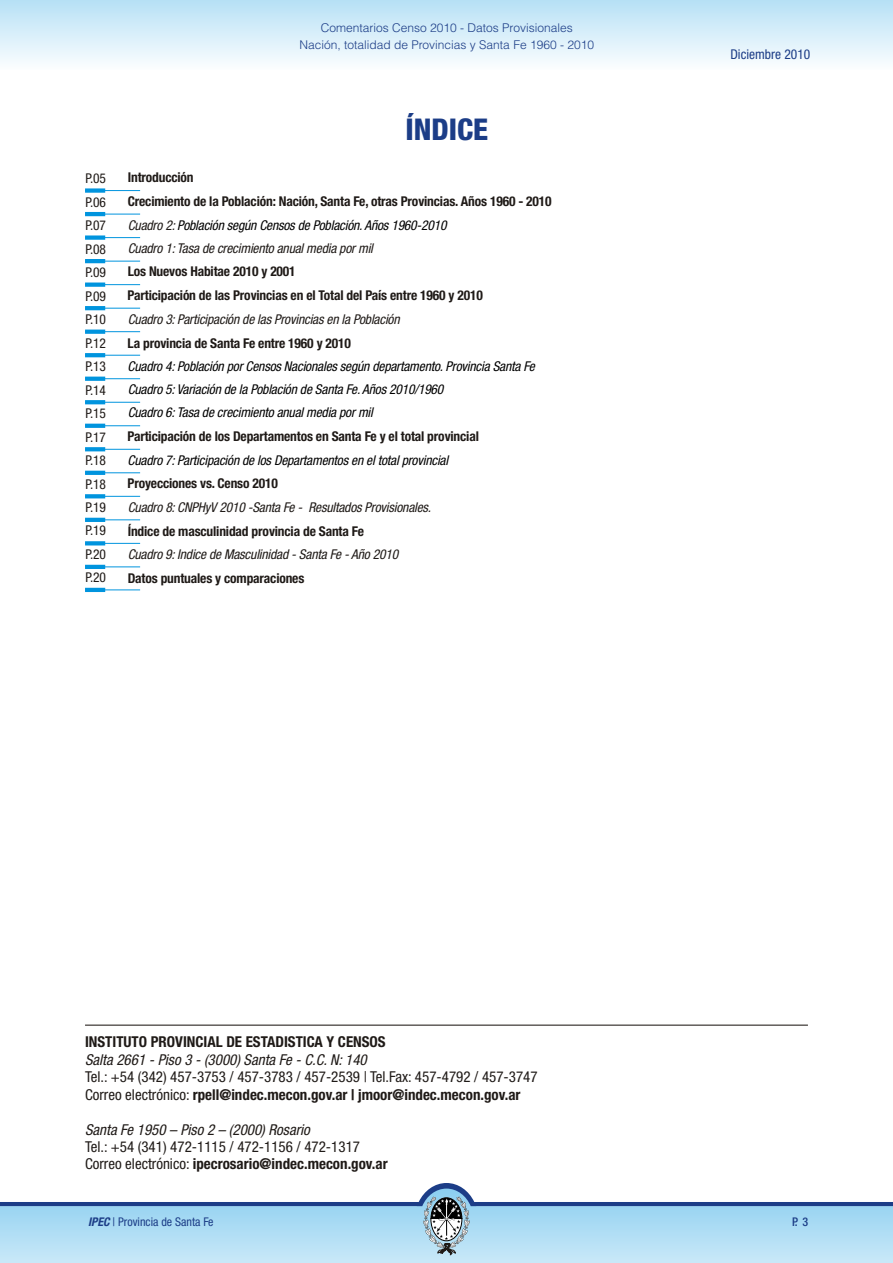
<style>
.page{position:relative;width:893px;height:1263px;background:#fff}
.page>*{position:absolute;margin:0;border:0;box-sizing:border-box;transform-origin:0 0}
.t1{font:800 condensed 30px "Helvetica Neue";color:#1c3d87}
.t2{font:condensed 15px/17.5px "Helvetica Neue";color:#1f1a17}
.t3{font:italic condensed 15px "Helvetica Neue";color:#1f1a17}
.t4{font:700 condensed 15px "Helvetica Neue";color:#1f1a17}
.t5{font:700 condensed 13.5px/23.5px "Helvetica Neue";letter-spacing:-.01em;color:#1f1a17}
.t6{font:italic condensed 13.5px/23.1px "Helvetica Neue";letter-spacing:-.01em;color:#000}
.t7{font:italic condensed 13.5px "Helvetica Neue";letter-spacing:-.01em;color:#1f1a17}
.t8{font:condensed 13.5px/23.4px "Helvetica Neue";letter-spacing:-.01em;color:#1f1a17;text-align:justify}
.t9{font:condensed 13.5px "Helvetica Neue";color:#1c3d87}
.t10{font:300 12px/16.5px "Helvetica";color:#1c3d87;text-align:center}
.t11{font:condensed 12px "Helvetica Neue";color:#1c3d87}
.t12{font:500 condensed 12px "Helvetica Neue";color:#1c3d87}
.s1{font-weight:400;font-style:italic}
.s2{font-weight:400;font-style:italic;color:#000}
.s3{font-weight:700}
.s4{font-weight:700;font-style:italic}
</style>
<div class="page">
<hr style="left:85px;top:190px;width:55px;height:1px;background:#0094de">
<div style="left:85px;top:188px;width:20px;height:5px;background:#0094de"></div>
<hr style="left:85px;top:1024px;width:723px;height:2px;background:#1f1a17">
<hr style="left:85px;top:214px;width:55px;height:1px;background:#0094de">
<hr style="left:85px;top:212px;width:20px;height:4px;background:#0094de">
<hr style="left:85px;top:237px;width:55px;height:1px;background:#0094de">
<div style="left:85px;top:235px;width:20px;height:5px;background:#0094de"></div>
<hr style="left:85px;top:261px;width:55px;height:1px;background:#0094de">
<hr style="left:85px;top:259px;width:20px;height:4px;background:#0094de">
<hr style="left:85px;top:284px;width:55px;height:1px;background:#0094de">
<div style="left:85px;top:282px;width:20px;height:5px;background:#0094de"></div>
<hr style="left:85px;top:308px;width:55px;height:1px;background:#0094de">
<hr style="left:85px;top:306px;width:20px;height:4px;background:#0094de">
<hr style="left:85px;top:331px;width:55px;height:1px;background:#0094de">
<svg style="left:85px;top:330px;width:20px;height:4px"></svg>
<hr style="left:85px;top:355px;width:55px;height:1px;background:#0094de">
<svg style="left:85px;top:353px;width:20px;height:4px"></svg>
<hr style="left:85px;top:378px;width:55px;height:1px;background:#0094de">
<svg style="left:85px;top:377px;width:20px;height:4px"></svg>
<hr style="left:85px;top:402px;width:55px;height:1px;background:#0094de">
<svg style="left:85px;top:400px;width:20px;height:4px"></svg>
<hr style="left:85px;top:425px;width:55px;height:1px;background:#0094de">
<svg style="left:85px;top:424px;width:20px;height:4px"></svg>
<hr style="left:85px;top:449px;width:55px;height:1px;background:#0094de">
<svg style="left:85px;top:447px;width:20px;height:4px"></svg>
<hr style="left:85px;top:472px;width:55px;height:1px;background:#0094de">
<svg style="left:85px;top:471px;width:20px;height:4px"></svg>
<hr style="left:85px;top:496px;width:55px;height:1px;background:#0094de">
<svg style="left:85px;top:494px;width:20px;height:4px"></svg>
<hr style="left:85px;top:567px;width:55px;height:1px;background:#0094de">
<hr style="left:85px;top:565px;width:20px;height:4px;background:#0094de">
<svg style="left:0;top:1188px;width:893px;height:75px"></svg>
<svg style="left:423px;top:1196px;width:47px;height:61px;background:#8fa3ae"></svg>
<div style="left:0;top:0;width:893px;height:72px;background:linear-gradient(to bottom,#b6e0f5,#fdfeff)"></div>
<div style="left:0;top:70px;width:893px;height:5px;background:#fff"></div>
<hr style="left:85px;top:543px;width:55px;height:1px;background:#0094de">
<svg style="left:85px;top:541px;width:20px;height:4px"></svg>
<hr style="left:85px;top:520px;width:55px;height:1px;background:#0094de">
<hr style="left:85px;top:518px;width:20px;height:4px;background:#0094de">
<hr style="left:85px;top:590px;width:55px;height:1px;background:#0094de">
<hr style="left:85px;top:588px;width:20px;height:4px;background:#0094de">
<p class="t10" style="left:299px;top:21px;width:296px">Comentarios Censo 2010 - Datos Provisionales<br>Nación, totalidad de Provincias y Santa Fe 1960 - 2010</p>
<h1 class="t1" style="left:405px;top:117px;width:84px">ÍNDICE</h1>
<p class="t8" style="left:86px;top:168px;width:22px">P.05<br>P.06<br>P.07<br>P.08<br>P.09<br>P.09<br>P.10<br>P.12<br>P.13<br>P.14<br>P.15<br>P.17<br>P.18<br>P.18<br>P.19<br>P.19<br>P.20<br>P.20</p>
<p class="t5" style="left:128px;top:167px;width:425px">Introducción<br>Crecimiento de la Población: Nación, Santa Fe, otras Provincias. Años 1960 - 2010<br><span class="s1">Cuadro 2:</span> <span class="s2">Población según Censos de Población. Años 1960-2010<br></span><span class="s1">Cuadro 1: Tasa de crecimiento anual media por mil</span></p>
<p class="t5" style="left:128px;top:261px;width:170px">Los Nuevos Habitae 2010 y 2001</p>
<p class="t7" style="left:128px;top:313px;width:273px">Cuadro 3: Participación de las Provincias en la Población</p>
<p class="t5" style="left:128px;top:285px;width:357px">Participación de las Provincias en el Total del País entre 1960 y 2010</p>
<p class="t5" style="left:128px;top:332px;width:225px">La provincia de Santa Fe entre 1960 y 2010</p>
<p class="t6" style="left:128px;top:356px;width:409px">Cuadro 4: Población por Censos Nacionales según departamento. Provincia Santa Fe</p>
<p class="t6" style="left:128px;top:379px;width:317px">Cuadro 5: Variación de la Población de Santa Fe. Años 2010/1960<br>Cuadro 6: Tasa de crecimiento anual media por mil</p>
<p class="t6" style="left:128px;top:449px;width:322px">Cuadro 7: Participación de los Departamentos en el total provincial</p>
<p class="t5" style="left:128px;top:426px;width:353px">Participación de los Departamentos en Santa Fe y el total provincial</p>
<p class="t5" style="left:128px;top:473px;width:152px">Proyecciones vs. Censo 2010</p>
<p class="t7" style="left:128px;top:501px;width:305px">Cuadro 8: CNPHyV 2010 -Santa Fe - Resultados Provisionales.</p>
<p class="t5" style="left:128px;top:520px;width:238px">Índice de masculinidad provincia de Santa Fe</p>
<p class="t7" style="left:128px;top:548px;width:272px">Cuadro 9: Indice de Masculinidad - Santa Fe - Año 2010</p>
<p class="t5" style="left:128px;top:567px;width:178px">Datos puntuales y comparaciones</p>
<p class="t9" style="left:730px;top:48px;width:81px">Diciembre 2010</p>
<p class="t4" style="left:85px;top:1036px;width:302px">INSTITUTO PROVINCIAL DE ESTADISTICA Y CENSOS</p>
<p class="t3" style="left:85px;top:1053px;width:283px">Salta 2661 - Piso 3 - (3000) Santa Fe - C.C. N: 140</p>
<p class="t2" style="left:85px;top:1069px;width:454px">Tel.: +54 (342) 457-3753 / 457-3783 / 457-2539 | Tel.Fax: 457-4792 / 457-3747<br>Correo electrónico: <span class="s3">rpell@indec.mecon.gov.ar | jmoor@indec.mecon.gov.ar</span></p>
<p class="t3" style="left:85px;top:1123px;width:226px">Santa Fe 1950 – Piso 2 – (2000) Rosario</p>
<p class="t2" style="left:85px;top:1139px;width:304px">Tel.: +54 (341) 472-1115 / 472-1156 / 472-1317<br>Correo electrónico: <span class="s3">ipecrosario@indec.mecon.gov.ar</span></p>
<p class="t11" style="left:88px;top:1216px;width:127px"><span class="s4">IPEC</span> | Provincia de Santa Fe</p>
<p class="t12" style="left:792px;top:1216px;width:17px">P. 3</p>
</div>
